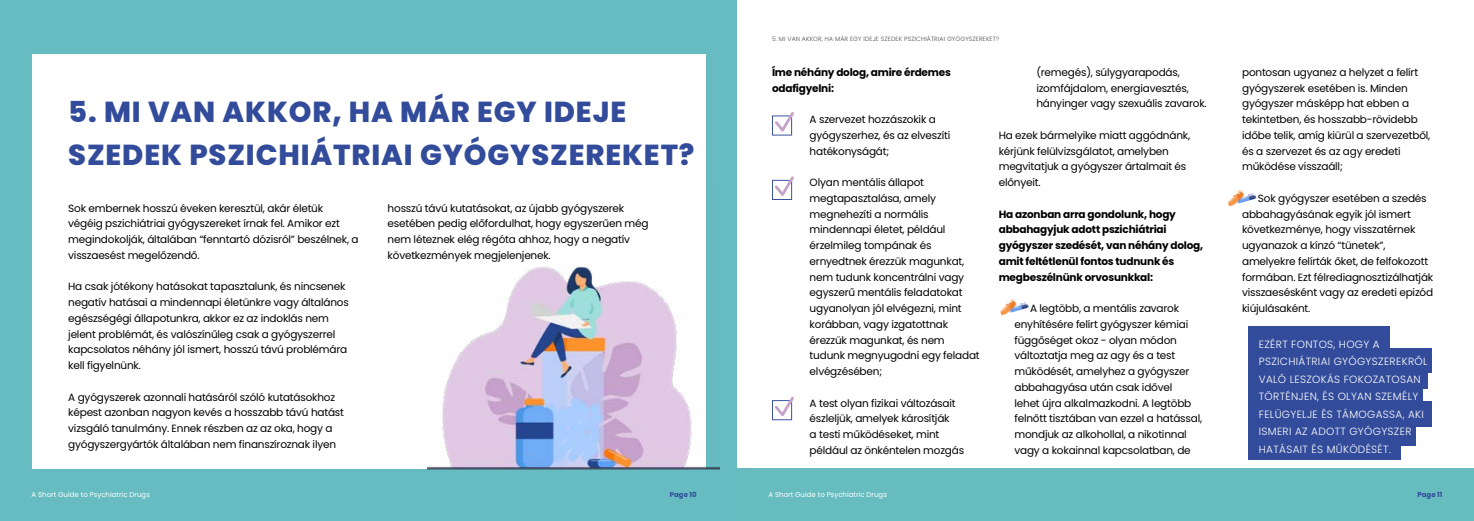
<style>
.page{position:relative;width:1474px;height:521px;background:#fff}
.page>*{position:absolute;margin:0;border:0;box-sizing:border-box;transform-origin:0 0}
.t1{font:800 28.88px/42.9px "Poppins";letter-spacing:.03em;color:#324b9a}
.t2{font:10.5px/15.8px "Poppins";letter-spacing:-.02em;color:#000}
.t3{font:700 10.5px/15.8px "Poppins";letter-spacing:-.02em;color:#000}
.t4{font:300 10.5px/17.5px "Poppins";letter-spacing:.03em;color:#fff}
.t5{font:7px "Poppins";color:#fff}
.t6{font:700 7px "Poppins";color:#314b9b}
.t7{font:300 6.12px "Poppins";letter-spacing:.02em;color:#4d4d4d}
</style>
<div class="page">
<div style="left:1248px;top:426px;width:168px;height:20px;background:#324b9a"></div>
<div style="left:1248px;top:401px;width:183px;height:25px;background:#324b9a"></div>
<div style="left:0;top:0;width:737px;height:521px;background:#66bcc0"></div>
<div style="left:32px;top:55px;width:673px;height:414px;background:#fff"></div>
<div style="left:737px;top:468px;width:736px;height:53px;background:#67bcc0"></div>
<svg style="left:772px;top:112px;width:22px;height:24px"></svg>
<svg style="left:772px;top:176px;width:22px;height:24px"></svg>
<svg style="left:772px;top:396px;width:22px;height:24px"></svg>
<img style="left:1000px;top:304px;width:21px;height:11px">
<svg style="left:1020px;top:302px;width:8px;height:7px"></svg>
<img style="left:1007px;top:299px;width:10px;height:5px">
<img style="left:1228px;top:195px;width:21px;height:11px">
<svg style="left:1247px;top:193px;width:9px;height:7px"></svg>
<img style="left:1234px;top:190px;width:11px;height:5px">
<div style="left:1248px;top:369px;width:179px;height:20px;background:#324b9a"></div>
<div style="left:1248px;top:440px;width:152px;height:20px;background:#324b9a"></div>
<div style="left:1248px;top:348px;width:183px;height:24px;background:#324b9a"></div>
<div style="left:1248px;top:386px;width:175px;height:20px;background:#324b9a"></div>
<div style="left:1248px;top:327px;width:141px;height:26px;background:#324b9a"></div>
<img style="left:427px;top:189px;width:293px;height:281px">
<h1 class="t1" style="left:68px;top:91px;width:627px">5. MI VAN AKKOR, HA MÁR EGY IDEJE<br>SZEDEK PSZICHIÁTRIAI GYÓGYSZEREKET?</h1>
<p class="t2" style="left:68px;top:200px;width:292px">Sok embernek hosszú éveken keresztül, akár életük végéig pszichiátriai gyógyszereket írnak fel. Amikor ezt megindokolják, általában “fenntartó dózisról” beszélnek, a visszaesést megelőzendő.</p>
<p class="t2" style="left:68px;top:279px;width:282px">Ha csak jótékony hatásokat tapasztalunk, és nincsenek negatív hatásai a mindennapi életünkre vagy általános egészségégi állapotunkra, akkor ez az indoklás nem jelent problémát, és valószínűleg csak a gyógyszerrel kapcsolatos néhány jól ismert, hosszú távú problémára kell figyelnünk.</p>
<p class="t2" style="left:68px;top:389px;width:277px">A gyógyszerek azonnali hatásáról szóló kutatásokhoz képest azonban nagyon kevés a hosszabb távú hatást vizsgáló tanulmány. Ennek részben az az oka, hogy a gyógyszergyártók általában nem finanszíroznak ilyen</p>
<p class="t2" style="left:387px;top:200px;width:262px">hosszú távú kutatásokat, az újabb gyógyszerek esetében pedig előfordulhat, hogy egyszerűen még nem léteznek elég régóta ahhoz, hogy a negatív következmények megjelenjenek.</p>
<p class="t5" style="left:32px;top:490px;width:120px">A Short Guide to Psychiatric Drugs</p>
<p class="t6" style="left:670px;top:491px;width:28px">Page 10</p>
<p class="t7" style="left:772px;top:36px;width:229px">5. MI VAN AKKOR, HA MÁR EGY IDEJE SZEDEK PSZICHIÁTRIAI GYÓGYSZEREKET?</p>
<p class="t3" style="left:772px;top:64px;width:180px">Íme néhány dolog, amire érdemes odafigyelni:</p>
<p class="t2" style="left:809px;top:112px;width:142px">A szervezet hozzászokik a gyógyszerhez, és az elveszíti hatékonyságát;</p>
<p class="t2" style="left:809px;top:175px;width:171px">Olyan mentális állapot megtapasztalása, amely megnehezíti a normális mindennapi életet, például érzelmileg tompának és ernyedtnek érezzük magunkat, nem tudunk koncentrálni vagy egyszerű mentális feladatokat ugyanolyan jól elvégezni, mint korábban, vagy izgatottnak érezzük magunkat, és nem tudunk megnyugodni egy feladat elvégzésében;</p>
<p class="t2" style="left:809px;top:395px;width:156px">A test olyan fizikai változásait észleljük, amelyek károsítják<br>a testi működéseket, mint például az önkéntelen mozgás</p>
<p class="t2" style="left:1036px;top:64px;width:172px">(remegés), súlygyarapodás, izomfájdalom, energiavesztés, hányinger vagy szexuális zavarok.</p>
<p class="t2" style="left:998px;top:127px;width:193px">Ha ezek bármelyike miatt aggódnánk, kérjünk felülvizsgálatot, amelyben megvitatjuk a gyógyszer ártalmait és előnyeit.</p>
<p class="t3" style="left:998px;top:206px;width:206px">Ha azonban arra gondolunk, hogy abbahagyjuk adott pszichiátriai gyógyszer szedését, van néhány dolog, amit feltétlenül fontos tudnunk és megbeszélnünk orvosunkkal:</p>
<p class="t2" style="left:1014px;top:301px;width:189px;text-indent:16px">A legtöbb, a mentális zavarok enyhítésére felírt gyógyszer kémiai függőséget okoz - olyan módon változtatja meg az agy és a test működését, amelyhez a gyógyszer abbahagyása után csak idővel<br>lehet újra alkalmazkodni. A legtöbb felnőtt tisztában van ezzel a hatással, mondjuk az alkohollal, a nikotinnal vagy a kokainnal kapcsolatban, de</p>
<p class="t2" style="left:1242px;top:64px;width:190px">pontosan ugyanez a helyzet a felírt gyógyszerek esetében is. Minden gyógyszer másképp hat ebben a tekintetben, és hosszabb-rövidebb időbe telik, amíg kiürül a szervezetből, és a szervezet és az agy eredeti működése visszaáll;</p>
<p class="t2" style="left:1242px;top:190px;width:193px;text-indent:16px">Sok gyógyszer esetében a szedés abbahagyásának egyik jól ismert következménye, hogy visszatérnek ugyanazok a kínzó “tünetek”, amelyekre felírták őket, de felfokozott formában. Ezt félrediagnosztizálhatják visszaesésként vagy az eredeti epizód kiújulásaként.</p>
<p class="t4" style="left:1258px;top:335px;width:170px">EZÉRT FONTOS, HOGY A<br>PSZICHIÁTRIAI GYÓGYSZEREKRŐL<br>VALÓ LESZOKÁS FOKOZATOSAN<br>TÖRTÉNJEN, ÉS OLYAN SZEMÉLY<br>FELÜGYELJE ÉS TÁMOGASSA, AKI<br>ISMERI AZ ADOTT GYÓGYSZER<br>HATÁSAIT ÉS MŰKÖDÉSÉT.</p>
<p class="t5" style="left:768px;top:491px;width:120px">A Short Guide to Psychiatric Drugs</p>
<p class="t6" style="left:1417px;top:491px;width:26px">Page 11</p>
</div>
